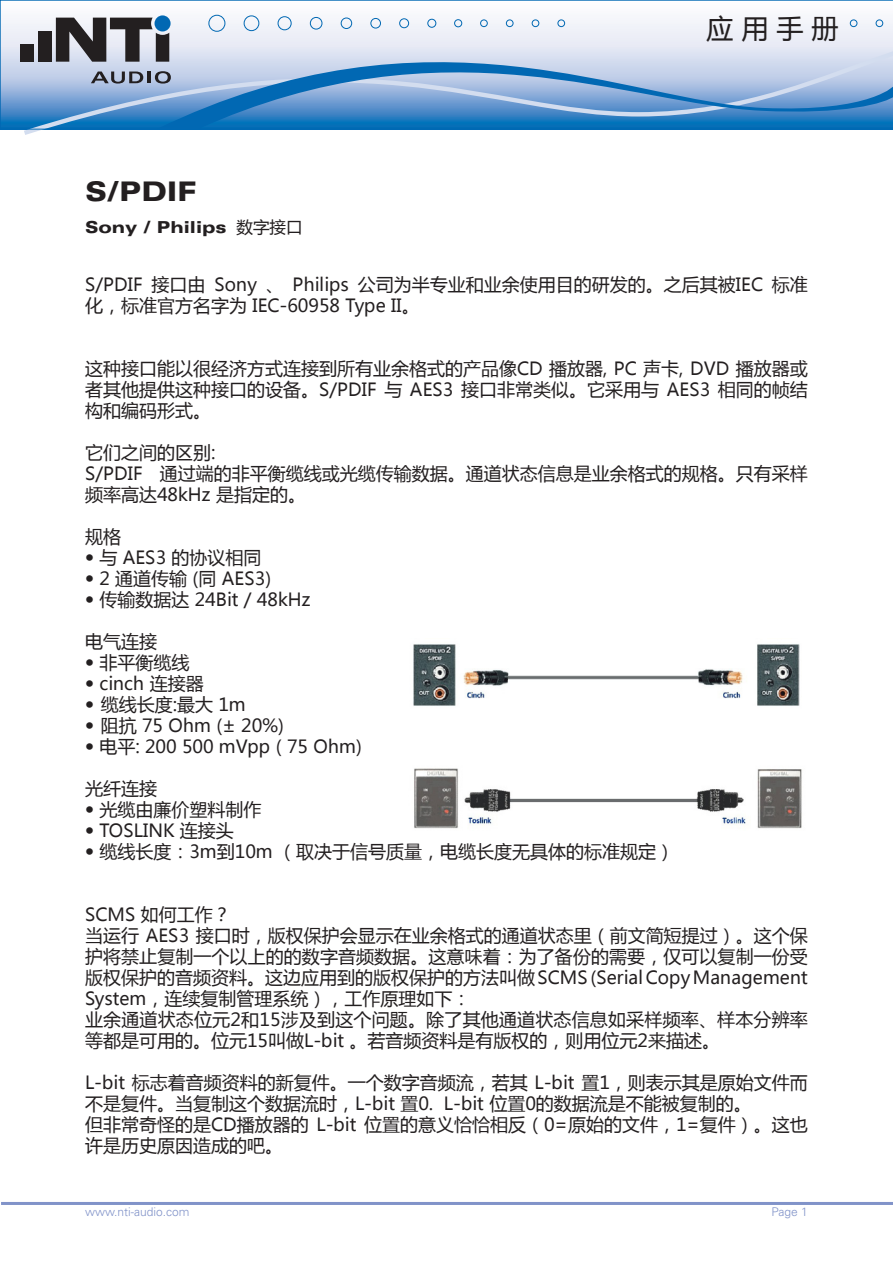
<style>
.page{position:relative;width:893px;height:1263px;background:#fff}
.page>*{position:absolute;margin:0;border:0;box-sizing:border-box;transform-origin:0 0}
.t1{font:900 expanded 27px "Univers LT Std";color:#231f20}
.t2{font:27px "Microsoft Ya Hei";color:#231f20}
._62_introduction{font:18px/21px "Microsoft Ya Hei";color:#231f20}
.t3{font:900 expanded 16.5px "Univers LT Std";color:#231f20}
.t4{font:300 12px "Univers LT Std";color:#8193c9}
.s1{font-family:"Microsoft Ya Hei";font-weight:400;font-stretch:normal}
.s2{font-family:"Univers LT Std";font-stretch:expanded}
</style>
<div class="page">
<hr style="left:1px;top:1202px;width:892px;height:3px;background:#8193c9">
<svg style="left:19px;top:129px;width:874px;height:6px"></svg>
<svg style="left:0;top:0;width:893px;height:129px"></svg>
<img style="left:413px;top:644px;width:387px;height:62px">
<img style="left:414px;top:768px;width:388px;height:61px">
<p class="t1" style="left:85px;top:175px;width:113px">S/PDIF</p>
<p class="t3" style="left:85px;top:217px;width:219px">Sony / Philips <span class="s1">数字接口</span></p>
<p class="t2" style="left:706px;top:10px;width:133px">应 用 手 册</p>
<p class="_62_introduction" style="left:85px;top:273px;width:724px">S/PDIF 接口由 Sony 、 Philips 公司为半专业和业余使用目的研发的。之后其被IEC 标准化，标准官方名字为 IEC-60958 Type II。</p>
<p class="_62_introduction" style="left:85px;top:357px;width:724px;text-align:justify">这种接口能以很经济方式连接到所有业余格式的产品像CD 播放器, PC 声卡, DVD 播放器或者其他提供这种接口的设备。S/PDIF 与 AES3 接口非常类似。它采用与 AES3 相同的帧结构和编码形式。</p>
<p class="_62_introduction" style="left:85px;top:441px;width:132px">它们之间的区别:</p>
<p class="_62_introduction" style="left:85px;top:462px;width:724px">S/PDIF 通过端的非平衡缆线或光缆传输数据。通道状态信息是业余格式的规格。只有采样频率高达48kHz 是指定的。</p>
<p class="_62_introduction" style="left:85px;top:525px;width:37px">规格</p>
<p class="_62_introduction" style="left:85px;top:546px;width:178px"><span class="s2">•</span> 与 AES3 的协议相同</p>
<p class="_62_introduction" style="left:85px;top:567px;width:188px"><span class="s2">•</span> 2 通道传输 (同 AES3)</p>
<p class="_62_introduction" style="left:85px;top:588px;width:227px"><span class="s2">•</span> 传输数据达 24Bit / 48kHz</p>
<p class="_62_introduction" style="left:85px;top:630px;width:73px">电气连接</p>
<p class="_62_introduction" style="left:85px;top:651px;width:106px"><span class="s2">•</span> 非平衡缆线</p>
<p class="_62_introduction" style="left:85px;top:672px;width:120px"><span class="s2">•</span> cinch 连接器</p>
<p class="_62_introduction" style="left:85px;top:693px;width:162px"><span class="s2">•</span> 缆线长度:最大 1m</p>
<p class="_62_introduction" style="left:85px;top:714px;width:201px"><span class="s2">•</span> 阻抗 75 Ohm (± 20%)</p>
<p class="_62_introduction" style="left:85px;top:735px;width:279px"><span class="s2">•</span> 电平: 200 500 mVpp ( 75 Ohm)</p>
<p class="_62_introduction" style="left:85px;top:777px;width:73px">光纤连接</p>
<p class="_62_introduction" style="left:85px;top:798px;width:178px"><span class="s2">•</span> 光缆由廉价塑料制作</p>
<p class="_62_introduction" style="left:85px;top:819px;width:150px"><span class="s2">•</span> TOSLINK 连接头</p>
<p class="_62_introduction" style="left:85px;top:840px;width:591px"><span class="s2">•</span> 缆线长度：3m到10m （取决于信号质量，电缆长度无具体的标准规定）</p>
<p class="_62_introduction" style="left:85px;top:903px;width:147px">SCMS 如何工作？</p>
<p class="_62_introduction" style="left:85px;top:924px;width:724px;text-align:justify">当运行 AES3 接口时，版权保护会显示在业余格式的通道状态里（前文简短提过）。这个保护将禁止复制一个以上的的数字音频数据。这意味着：为了备份的需要，仅可以复制一份受版权保护的音频资料。这边应用到的版权保护的方法叫做 SCMS (Serial Copy Management System，连续复制管理系统），工作原理如下：</p>
<p class="_62_introduction" style="left:85px;top:1008px;width:724px">业余通道状态位元2和15涉及到这个问题。除了其他通道状态信息如采样频率、样本分辨率等都是可用的。位元15叫做L-bit 。若音频资料是有版权的，则用位元2来描述。</p>
<p class="_62_introduction" style="left:85px;top:1071px;width:724px">L-bit 标志着音频资料的新复件。一个数字音频流，若其 L-bit 置1，则表示其是原始文件而不是复件。当复制这个数据流时，L-bit 置0. L-bit 位置0的数据流是不能被复制的。</p>
<p class="_62_introduction" style="left:85px;top:1113px;width:724px">但非常奇怪的是CD播放器的 L-bit 位置的意义恰恰相反（0=原始的文件，1=复件）。这也许是历史原因造成的吧。</p>
<p class="t4" style="left:85px;top:1205px;width:106px">www.nti-audio.com</p>
<p class="t4" style="left:772px;top:1205px;width:38px">Page 1</p>
</div>
